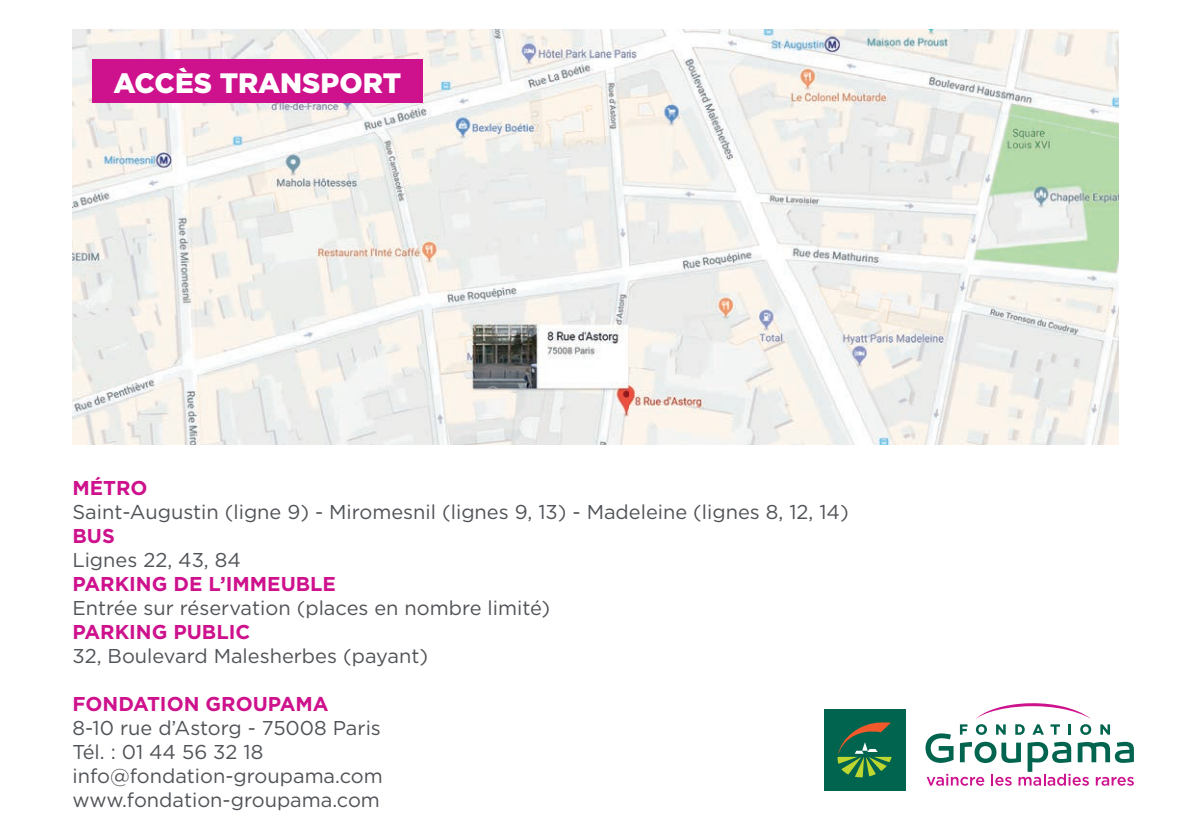
<style>
.page{position:relative;width:1191px;height:840px;background:#fff}
.page>*{position:absolute;margin:0;border:0;box-sizing:border-box;transform-origin:0 0}
.t1{font:900 28px "Gotham";color:#fff}
.t2{font:20px/24px "Gotham";color:#505357}
.t3{font:700 20px "Gotham";color:#ce118c}
</style>
<div class="page">
<div style="left:824px;top:709px;width:81px;height:81px;background:#00644e"></div>
<svg style="left:837px;top:722px;width:54px;height:54px"></svg>
<svg style="left:925px;top:703px;width:209px;height:82px"></svg>
<img style="left:72px;top:30px;width:1046px;height:414px">
<div style="left:92px;top:60px;width:331px;height:43px;background:#ce118c"></div>
<h1 class="t1" style="left:114px;top:63px;width:289px">ACCÈS TRANSPORT</h1>
<p class="t3" style="left:72px;top:474px;width:77px">MÉTRO</p>
<p class="t2" style="left:72px;top:499px;width:778px">Saint-Augustin (ligne 9) - Miromesnil (lignes 9, 13) - Madeleine (lignes 8, 12, 14)</p>
<p class="t3" style="left:72px;top:522px;width:44px">BUS</p>
<p class="t2" style="left:72px;top:547px;width:170px">Lignes 22, 43, 84</p>
<p class="t3" style="left:72px;top:570px;width:265px">PARKING DE L’IMMEUBLE</p>
<p class="t2" style="left:72px;top:595px;width:479px">Entrée sur réservation (places en nombre limité)</p>
<p class="t3" style="left:72px;top:618px;width:179px">PARKING PUBLIC</p>
<p class="t2" style="left:72px;top:643px;width:357px">32, Boulevard Malesherbes (payant)</p>
<p class="t3" style="left:72px;top:690px;width:258px">FONDATION GROUPAMA</p>
<p class="t2" style="left:72px;top:715px;width:312px">8-10 rue d’Astorg - 75008 Paris<br>Tél. : 01 44 56 32 18 info@fondation-groupama.com www.fondation-groupama.com</p>
</div>
